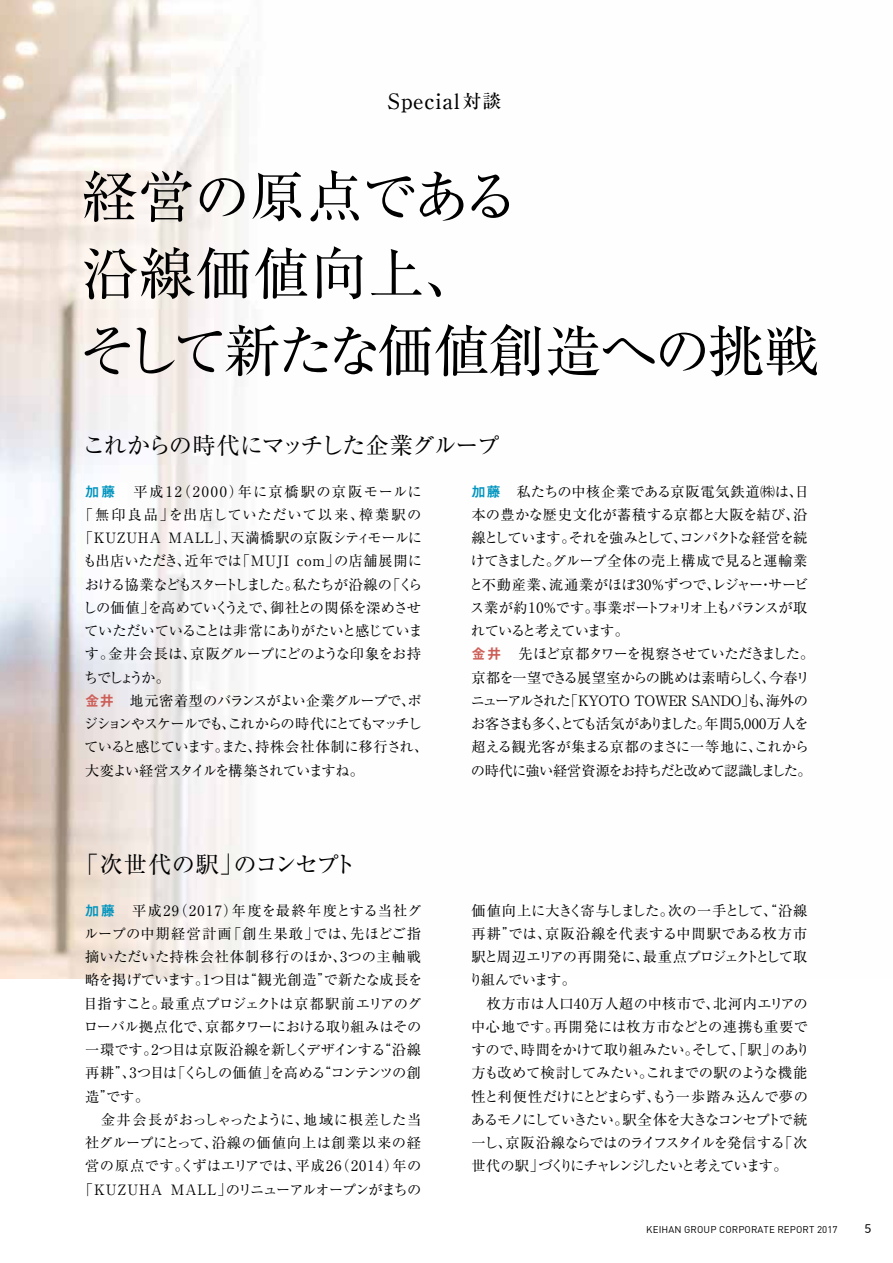
<style>
.page{position:relative;width:893px;height:1263px;background:#fff}
.page>*{position:absolute;margin:0;border:0;box-sizing:border-box;transform-origin:0 0}
.t1{font:56.25px/77.2px "Ryumin Pro";letter-spacing:-.015em;color:#000}
.t2{font:23.25px "Ryumin Pr 5";letter-spacing:-.075em;color:#000}
.t3{font:500 21px "Ryumin Pro";letter-spacing:.035em;color:#000}
.t4{font:14.25px/23.2px "Ryumin Pro";letter-spacing:-.035em;color:#000}
.t5{font:14.25px "Ryumin Pro";letter-spacing:-.055em;color:#000}
.t6{font:14.25px "Ryumin Pro";letter-spacing:.045em;color:#000}
.t7{font:14.25px "Ryumin Pro";letter-spacing:-.085em;color:#000}
.t8{font:14.25px "Ryumin Pro";letter-spacing:.035em;color:#000}
.t9{font:14.25px "Ryumin Pro";letter-spacing:-.1em;color:#000}
.t10{font:14.25px "Ryumin Pro";letter-spacing:-.065em;color:#000}
.t11{font:14.25px "Ryumin Pro";letter-spacing:.1em;color:#000}
.t12{font:14.25px "Ryumin Pro";letter-spacing:.135em;color:#000}
.t13{font:14.25px "Ryumin Pro";letter-spacing:.06em;color:#000}
.t14{font:14.25px "Ryumin Pro";letter-spacing:.02em;color:#000}
.t15{font:14.25px "Ryumin Pro";letter-spacing:.015em;color:#000}
.t16{font:14.25px "Ryumin Pro";letter-spacing:.085em;color:#000}
.t17{font:14.25px "Ryumin Pro";letter-spacing:-.08em;color:#000}
.t18{font:12px "Shuei M Go Std L";color:#000}
.t19{font:9.75px "DIN Pro";letter-spacing:.01em;color:#000}
.s1{font-size:18.75px}
.s2{font-family:"Midashi Go Pro MB31";color:#0094be}
.s3{font-family:"Midashi Go Pro MB31";color:#cd5e57}
</style>
<div class="page">
<img style="left:0;top:0;width:242px;height:978px">
<h3 class="t3" style="left:388px;top:85px;width:115px">Special<span class="s1">対談</span></h3>
<h1 class="t1" style="left:79px;top:154px;width:742px">経営の原点である<br>沿線価値向上、<br>そして新たな価値創造への挑戦</h1>
<h2 class="t2" style="left:82px;top:427px;width:419px">これからの時代にマッチした企業グループ</h2>
<p class="t12" style="left:85px;top:480px;width:338px"><span class="s2">加藤</span>　平成12（2000）年に京橋駅の京阪モールに</p>
<p class="t16" style="left:79px;top:503px;width:344px">「無印良品」を出店していただいて以来、樟葉駅の</p>
<p class="t6" style="left:79px;top:527px;width:344px">「KUZUHA MALL」、天満橋駅の京阪シティモールに</p>
<p class="t8" style="left:83px;top:550px;width:341px">も出店いただき、近年では「MUJI com」の店舗展開に</p>
<p class="t7" style="left:85px;top:573px;width:339px">おける協業などもスタートしました。私たちが沿線の「くら</p>
<p class="t5" style="left:83px;top:596px;width:340px">しの価値」を高めていくうえで、御社との関係を深めさせ</p>
<p class="t4" style="left:84px;top:618px;width:340px">ていただいていることは非常にありがたいと感じていま</p>
<p class="t4" style="left:85px;top:641px;width:338px">す。金井会長は、京阪グループにどのような印象をお持</p>
<p class="t4" style="left:84px;top:665px;width:88px">ちでしょうか。</p>
<p class="t5" style="left:85px;top:689px;width:338px"><span class="s3">金井</span>　地元密着型のバランスがよい企業グループで、ポ</p>
<p class="t9" style="left:84px;top:713px;width:340px">ジションやスケールでも、これからの時代にとてもマッチし</p>
<p class="t5" style="left:84px;top:736px;width:346px">ていると感じています。また、持株会社体制に移行され、</p>
<p class="t17" style="left:85px;top:759px;width:280px">大変よい経営スタイルを構築されていますね。</p>
<h2 class="t2" style="left:75px;top:846px;width:283px">「次世代の駅」のコンセプト</h2>
<p class="t11" style="left:85px;top:899px;width:338px"><span class="s2">加藤</span>　平成29（2017）年度を最終年度とする当社グ</p>
<p class="t13" style="left:84px;top:922px;width:338px">ループの中期経営計画「創生果敢」では、先ほどご指</p>
<p class="t14" style="left:85px;top:945px;width:337px">摘いただいた持株会社体制移行のほか、3つの主軸戦</p>
<p class="t4" style="left:85px;top:967px;width:339px">略を掲げています。1つ目は“観光創造”で新たな成長を</p>
<p class="t4" style="left:83px;top:991px;width:340px">目指すこと。最重点プロジェクトは京都駅前エリアのグ</p>
<p class="t4" style="left:84px;top:1014px;width:339px">ローバル拠点化で、京都タワーにおける取り組みはその</p>
<p class="t4" style="left:85px;top:1037px;width:337px">一環です。2つ目は京阪沿線を新しくデザインする“沿線</p>
<p class="t7" style="left:85px;top:1062px;width:337px">再耕”、3つ目は「くらしの価値」を高める“コンテンツの創</p>
<p class="t4" style="left:85px;top:1084px;width:66px">造”です。</p>
<p class="t15" style="left:85px;top:1108px;width:338px">　金井会長がおっしゃったように、地域に根差した当</p>
<p class="t8" style="left:85px;top:1131px;width:337px">社グループにとって、沿線の価値向上は創業以来の経</p>
<p class="t6" style="left:85px;top:1155px;width:338px">営の原点です。くずはエリアでは、平成26（2014）年の</p>
<p class="t10" style="left:79px;top:1178px;width:344px">「KUZUHA MALL」のリニューアルオープンがまちの</p>
<p class="t4" style="left:469px;top:479px;width:347px"><span class="s2">加藤</span>　私たちの中核企業である京阪電気鉄道㈱は、日本の豊かな歴史文化が蓄積する京都と大阪を結び、沿線としています。それを強みとして、コンパクトな経営を続けてきました。グループ全体の売上構成で見ると運輸業と不動産業、流通業がほぼ30％ずつで、レジャー・サービス業が約10％です。事業ポートフォリオ上もバランスが取れていると考えています。<br><span class="s3">金井</span>　先ほど京都タワーを視察させていただきました。京都を一望できる展望室からの眺めは素晴らしく、今春リニューアルされた「KYOTO TOWER SANDO」も、海外のお客さまも多く、とても活気がありました。年間5,000万人を超える観光客が集まる京都のまさに一等地に、これからの時代に強い経営資源をお持ちだと改めて認識しました。</p>
<p class="t4" style="left:469px;top:898px;width:343px">価値向上に大きく寄与しました。次の一手として、“沿線再耕”では、京阪沿線を代表する中間駅である枚方市駅と周辺エリアの再開発に、最重点プロジェクトとして取り組んでいます。<br>　枚方市は人口40万人超の中核市で、北河内エリアの中心地です。再開発には枚方市などとの連携も重要ですので、時間をかけて取り組みたい。そして、「駅」のあり方も改めて検討してみたい。これまでの駅のような機能性と利便性だけにとどまらず、もう一歩踏み込んで夢のあるモノにしていきたい。駅全体を大きなコンセプトで統一し、京阪沿線ならではのライフスタイルを発信する「次世代の駅」づくりにチャレンジしたいと考えています。</p>
<p class="t19" style="left:646px;top:1223px;width:193px">KEIHAN GROUP CORPORATE REPORT 2017</p>
<p class="t18" style="left:865px;top:1220px;width:9px">5</p>
</div>
